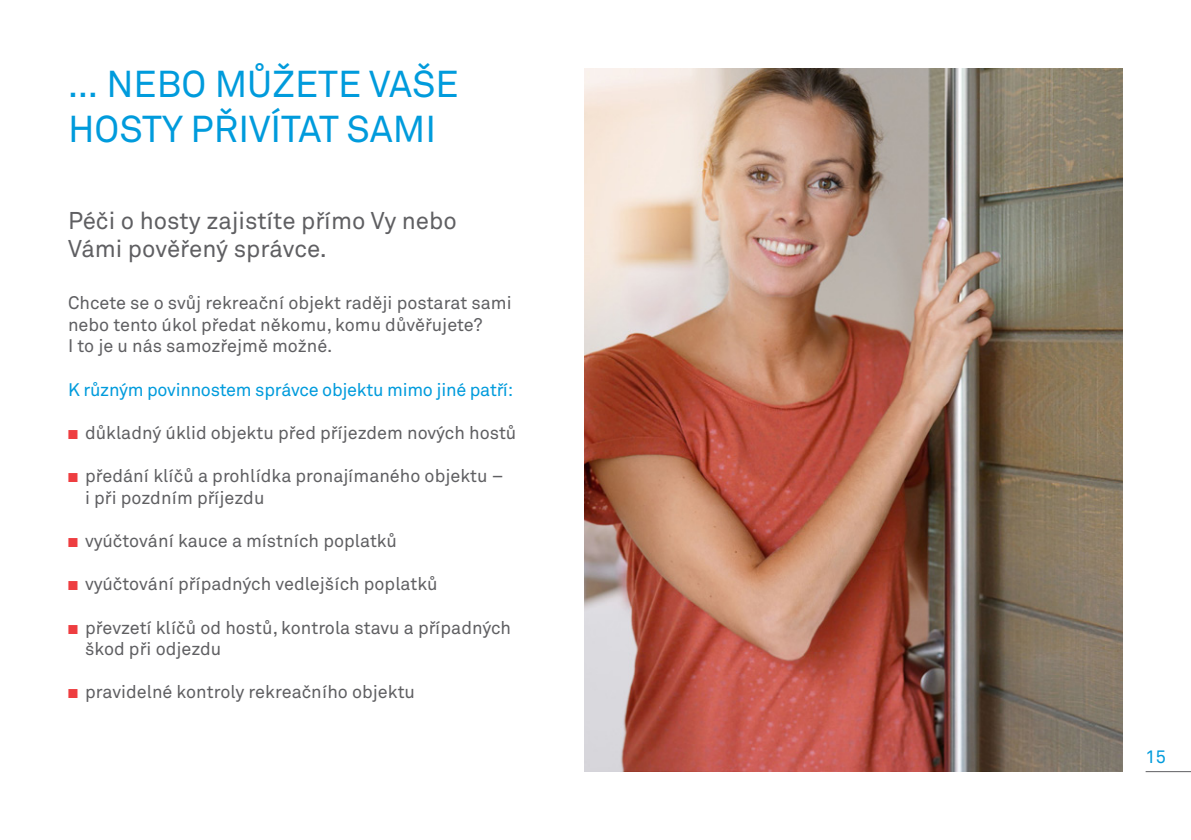
<style>
.page{position:relative;width:1191px;height:840px;background:#fff}
.page>*{position:absolute;margin:0;border:0;box-sizing:border-box;transform-origin:0 0}
.t1{font:37px/44.4px "Akkurat Pro";color:#009bdc}
.t2{font:24px/28.8px "Akkurat Pro";color:#5f5f62}
.t3{font:18px/21.6px "Akkurat Pro";color:#5f5f62}
.t4{font:18px "Akkurat Pro";letter-spacing:-.015em;color:#009bdc}
.s1{color:#ee3d40}
</style>
<div class="page">
<hr style="left:1145px;top:770px;width:46px;height:1px;background:#5f5f62">
<img style="left:584px;top:68px;width:539px;height:703px">
<h1 class="t1" style="left:68px;top:63px;width:392px">… NEBO MŮŽETE VAŠE<br>HOSTY PŘIVÍTAT SAMI</h1>
<h2 class="t2" style="left:68px;top:206px;width:390px">Péči o hosty zajistíte přímo Vy nebo<br>Vámi pověřený správce.</h2>
<p class="t3" style="left:68px;top:292px;width:445px">Chcete se o svůj rekreační objekt raději postarat sami nebo tento úkol předat někomu, komu důvěřujete?<br>I to je u nás samozřejmě možné.</p>
<p class="t4" style="left:68px;top:379px;width:447px">K různým povinnostem správce objektu mimo jiné patří:</p>
<p class="t3" style="left:68px;top:422px;width:450px"><span class="s1">■</span> důkladný úklid objektu před příjezdem nových hostů</p>
<p class="t3" style="left:85px;top:465px;width:420px;text-indent:-17px"><span class="s1">■</span> předání klíčů a prohlídka pronajímaného objektu – i při pozdním příjezdu</p>
<p class="t3" style="left:68px;top:530px;width:330px"><span class="s1">■</span> vyúčtování kauce a místních poplatků</p>
<p class="t3" style="left:68px;top:573px;width:371px"><span class="s1">■</span> vyúčtování případných vedlejších poplatků</p>
<p class="t3" style="left:85px;top:616px;width:427px;text-indent:-17px"><span class="s1">■</span> převzetí klíčů od hostů, kontrola stavu a případných škod při odjezdu</p>
<p class="t3" style="left:68px;top:681px;width:348px"><span class="s1">■</span> pravidelné kontroly rekreačního objektu</p>
<p class="t4" style="left:1145px;top:746px;width:22px">15</p>
</div>
